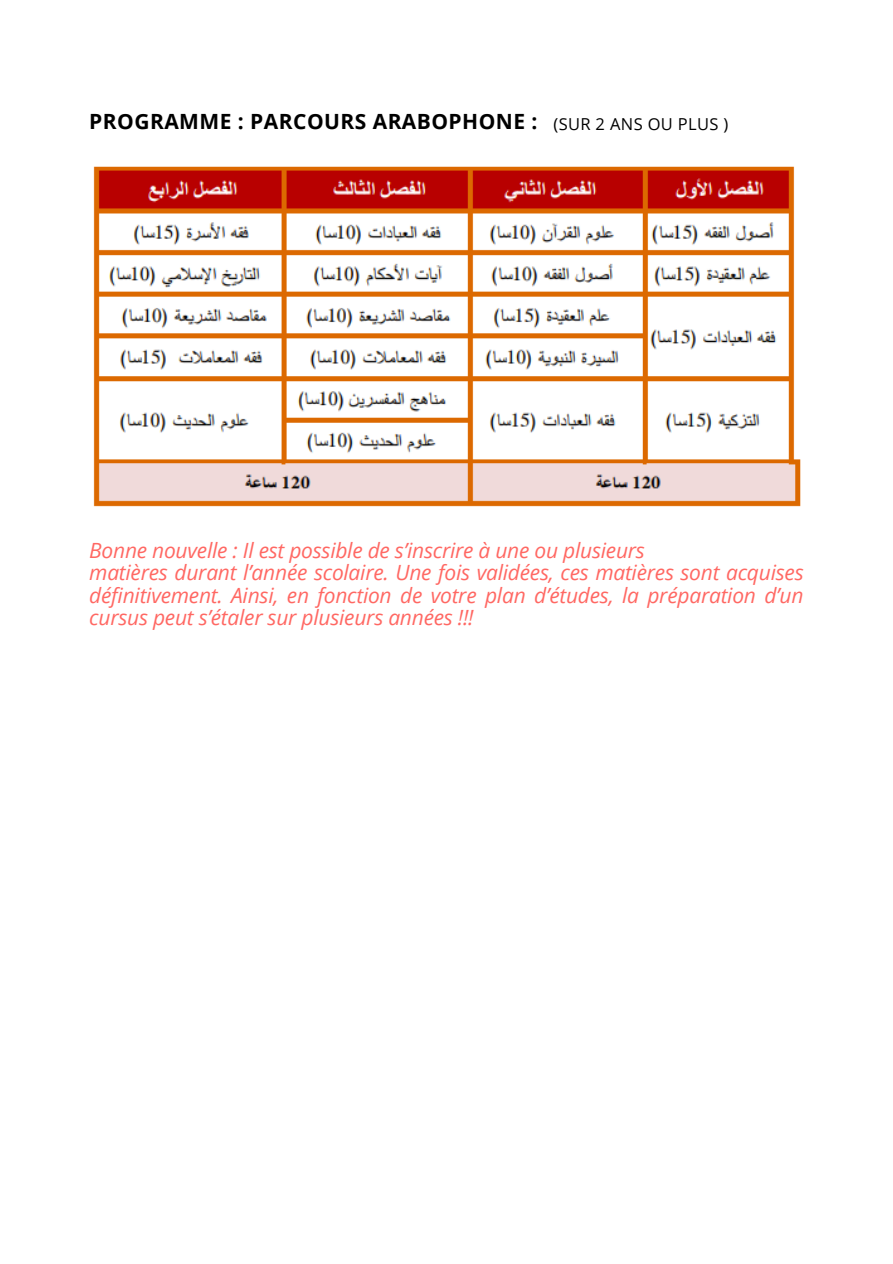
<style>
.page{position:relative;width:893px;height:1264px;background:#fff}
.page>*{position:absolute;margin:0;border:0;box-sizing:border-box;transform-origin:0 0}
.t1{font:italic 21px/22.5px "Open Sans";letter-spacing:-.01em;color:#ff6863;text-align:justify}
.t2{font:700 21px "Open Sans";letter-spacing:.025em;color:#000}
.t3{font:16.5px "Open Sans";letter-spacing:.02em;color:#000}
</style>
<div class="page">
<img style="left:93px;top:166px;width:708px;height:341px">
<p class="t2" style="left:89px;top:106px;width:450px">PROGRAMME : PARCOURS ARABOPHONE :</p>
<p class="t3" style="left:553px;top:113px;width:176px">(SUR 2 ANS OU PLUS )</p>
<p class="t1" style="left:89px;top:538px;width:557px">Bonne nouvelle : Il est possible de s’inscrire à une ou plusieurs</p>
<p class="t1" style="left:89px;top:561px;width:715px">matières durant l’année scolaire. Une fois validées, ces matières sont acquises définitivement. Ainsi, en fonction de votre plan d’études, la préparation d’un cursus peut s’étaler sur plusieurs années !!!</p>
</div>
